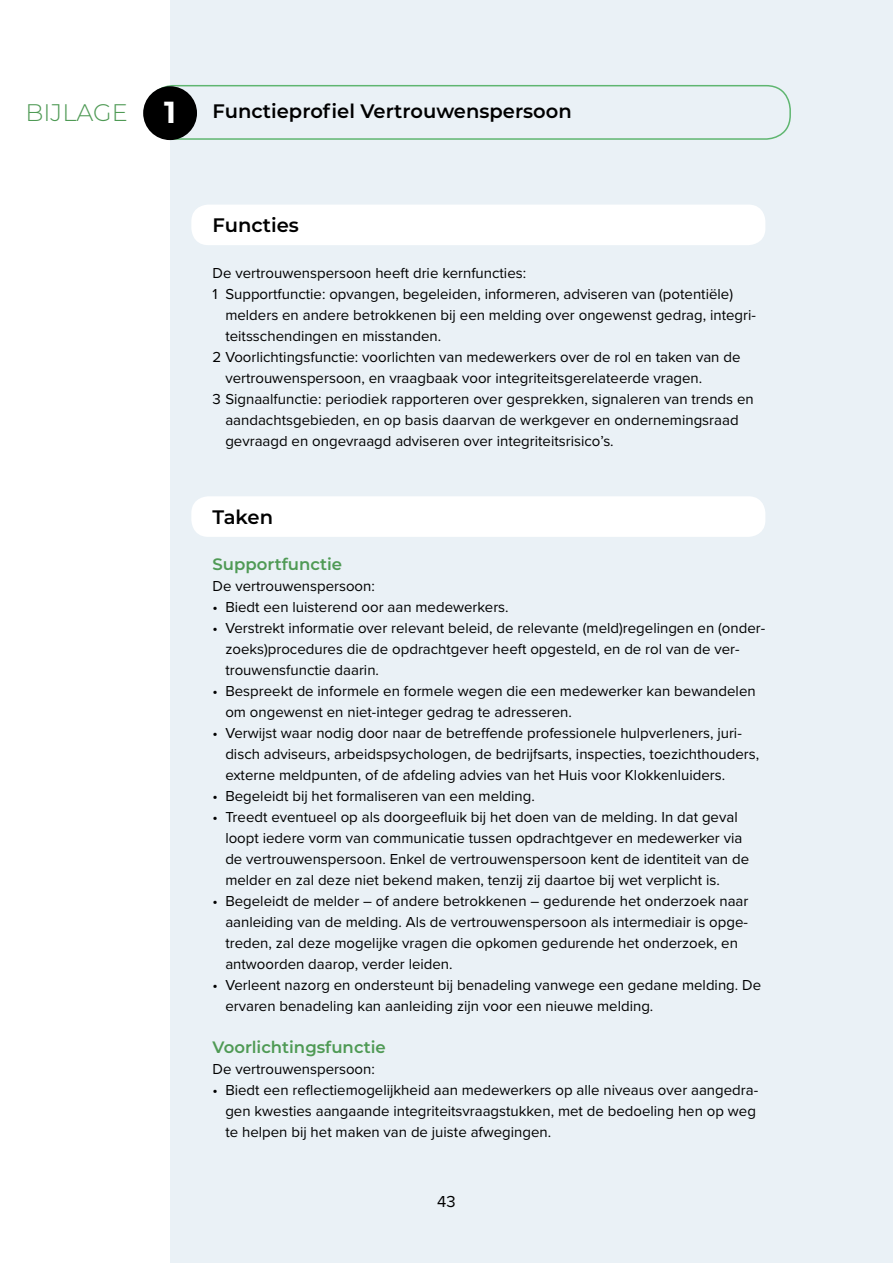
<style>
.page{position:relative;width:893px;height:1263px;background:#fff}
.page>*{position:absolute;margin:0;border:0;box-sizing:border-box;transform-origin:0 0}
.t1{font:600 19.5px "Montserrat";color:#000}
.t2{font:600 16.5px "Montserrat";color:#4f9a55}
.t3{font:16.5px "Proxima Nova";color:#000}
.t4{font:15px/21px "Proxima Nova";color:#000}
.s1{font-weight:300;font-size:24px;color:#4f9a55}
.s2{font-weight:700;font-size:30.45px;color:#fff}
</style>
<div class="page">
<div style="left:170px;top:0;width:723px;height:1263px;background:#eaf1f6"></div>
<div style="left:191px;top:205px;width:574px;height:40px;background:#fff;border-radius:17px"></div>
<div style="left:191px;top:496px;width:574px;height:41px;background:#fff;border-radius:17px"></div>
<div style="left:148px;top:85px;width:643px;height:55px;border:2px solid #5fb670;border-radius:24px"></div>
<div style="left:143px;top:86px;width:54px;height:54px;background:#000;border-radius:50%"></div>
<h1 class="t1" style="left:26px;top:98px;width:548px"><span class="s1">BIJLAGE</span> <span class="s2">1</span> Functieprofiel Vertrouwenspersoon</h1>
<h1 class="t1" style="left:213px;top:211px;width:88px">Functies</h1>
<p class="t4" style="left:213px;top:262px;width:315px">De vertrouwenspersoon heeft drie kernfuncties:</p>
<p class="t4" style="left:213px;top:283px;width:522px">1 Supportfunctie: opvangen, begeleiden, informeren, adviseren van (potentiële)</p>
<p class="t4" style="left:225px;top:304px;width:532px">melders en andere betrokkenen bij een melding over ongewenst gedrag, integri-</p>
<p class="t4" style="left:225px;top:325px;width:217px">teitsschendingen en misstanden.</p>
<p class="t4" style="left:213px;top:346px;width:529px">2 Voorlichtingsfunctie: voorlichten van medewerkers over de rol en taken van de</p>
<p class="t4" style="left:225px;top:367px;width:478px">vertrouwenspersoon, en vraagbaak voor integriteitsgerelateerde vragen.</p>
<p class="t4" style="left:213px;top:388px;width:543px">3 Signaalfunctie: periodiek rapporteren over gesprekken, signaleren van trends en</p>
<p class="t4" style="left:225px;top:409px;width:515px">aandachtsgebieden, en op basis daarvan de werkgever en ondernemingsraad</p>
<p class="t4" style="left:225px;top:430px;width:390px">gevraagd en ongevraagd adviseren over integriteitsrisico’s.</p>
<h1 class="t1" style="left:213px;top:503px;width:62px">Taken</h1>
<p class="t2" style="left:213px;top:552px;width:131px">Supportfunctie</p>
<p class="t4" style="left:213px;top:575px;width:164px">De vertrouwenspersoon:</p>
<p class="t4" style="left:213px;top:596px;width:298px">• Biedt een luisterend oor aan medewerkers.</p>
<p class="t4" style="left:225px;top:617px;width:541px;text-indent:-13px">• Verstrekt informatie over relevant beleid, de relevante (meld)regelingen en (onder&shy;zoeks)procedures die de opdrachtgever heeft opgesteld, en de rol van de ver&shy;trouwensfunctie daarin.</p>
<p class="t4" style="left:225px;top:680px;width:532px;text-indent:-13px">• Bespreekt de informele en formele wegen die een medewerker kan bewandelen om ongewenst en niet-integer gedrag te adresseren.</p>
<p class="t4" style="left:225px;top:722px;width:535px;text-indent:-13px">• Verwijst waar nodig door naar de betreffende professionele hulpverleners, juri&shy;disch adviseurs, arbeidspsychologen, de bedrijfsarts, inspecties, toezichthouders, externe meldpunten, of de afdeling advies van het Huis voor Klokkenluiders.</p>
<p class="t4" style="left:213px;top:785px;width:324px">• Begeleidt bij het formaliseren van een melding.</p>
<p class="t4" style="left:225px;top:806px;width:525px;text-indent:-13px">• Treedt eventueel op als doorgeefluik bij het doen van de melding. In dat geval loopt iedere vorm van communicatie tussen opdrachtgever en medewerker via de vertrouwenspersoon. Enkel de vertrouwenspersoon kent de identiteit van de melder en zal deze niet bekend maken, tenzij zij daartoe bij wet verplicht is.</p>
<p class="t4" style="left:225px;top:890px;width:525px;text-indent:-13px">• Begeleidt de melder – of andere betrokkenen – gedurende het onderzoek naar aanleiding van de melding. Als de vertrouwenspersoon als intermediair is opge&shy;treden, zal deze mogelijke vragen die opkomen gedurende het onderzoek, en antwoorden daarop, verder leiden.</p>
<p class="t4" style="left:225px;top:974px;width:537px;text-indent:-13px">• Verleent nazorg en ondersteunt bij benadeling vanwege een gedane melding. De ervaren benadeling kan aanleiding zijn voor een nieuwe melding.</p>
<p class="t2" style="left:213px;top:1035px;width:175px">Voorlichtingsfunctie</p>
<p class="t4" style="left:213px;top:1058px;width:164px">De vertrouwenspersoon:</p>
<p class="t4" style="left:225px;top:1079px;width:534px;text-indent:-13px">• Biedt een reflectiemogelijkheid aan medewerkers op alle niveaus over aangedra&shy;gen kwesties aangaande integriteitsvraagstukken, met de bedoeling hen op weg te helpen bij het maken van de juiste afwegingen.</p>
<p class="t3" style="left:437px;top:1189px;width:20px">43</p>
</div>
